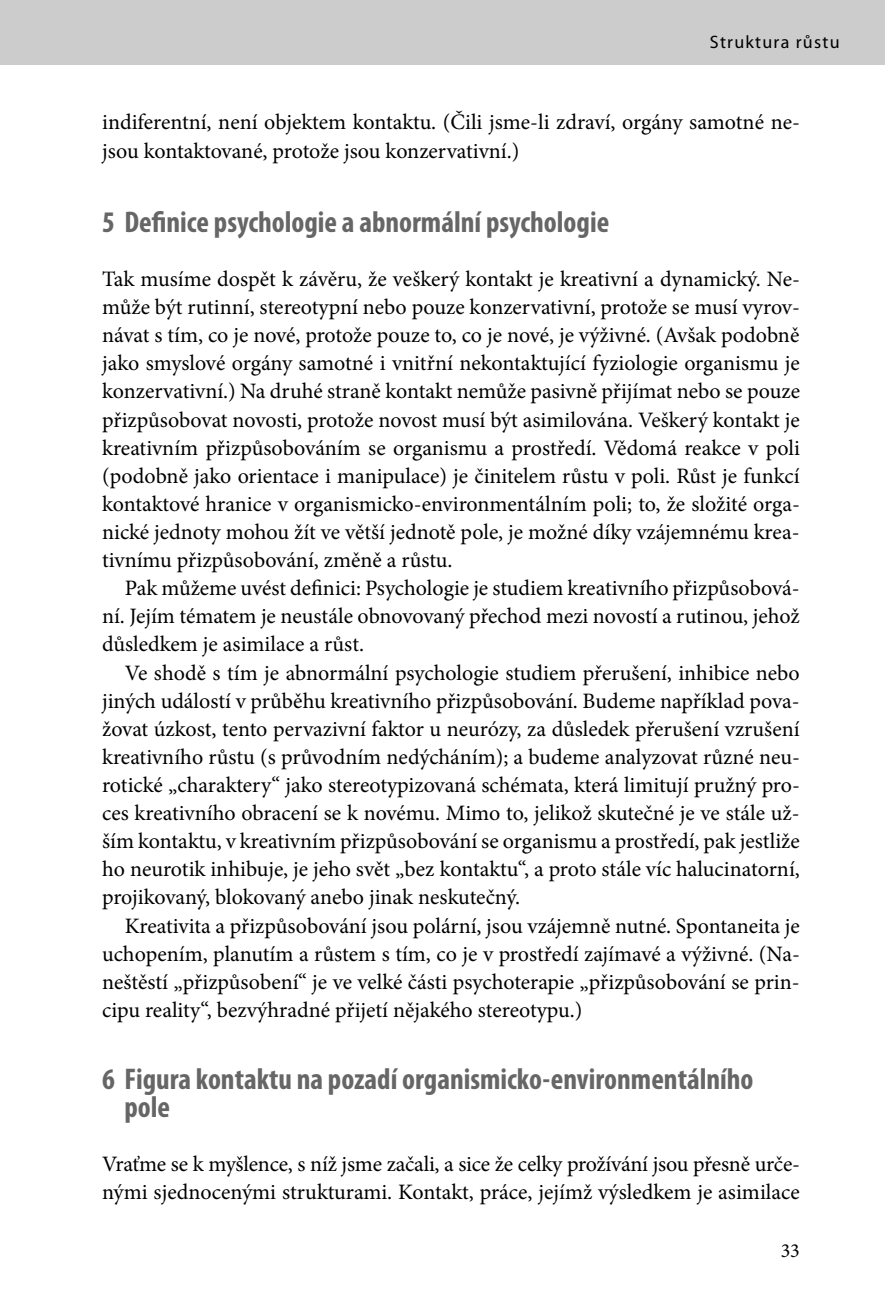
<style>
.page{position:relative;width:885px;height:1316px;background:#fff}
.page>*{position:absolute;margin:0;border:0;box-sizing:border-box;transform-origin:0 0}
.t1{font:700 condensed 30px/28.2px "Myriad Pro";color:#666}
.t2{font:22px/28.2px "Minion Pro";color:#000;text-align:justify}
.t3{font:20px "Minion Pro";color:#000}
.t4{font:18px "Myriad Pro";letter-spacing:.07em;color:#000}
</style>
<div class="page">
<div style="left:0;top:0;width:884px;height:64px;background:#ccc"></div>
<p class="t4" style="left:709px;top:35px;width:131px">Struktura růstu</p>
<p class="t2" style="left:102px;top:110px;width:699px">indiferentní, není objektem kontaktu. (Čili jsme-li zdraví, orgány samotné ne&shy;jsou kontaktované, protože jsou konzervativní.)</p>
<h1 class="t1" style="left:102px;top:211px;width:508px">5 Definice psychologie a abnormální psychologie</h1>
<p class="t2" style="left:102px;top:267px;width:699px">Tak musíme dospět k závěru, že veškerý kontakt je kreativní a dynamický. Ne&shy;může být rutinní, stereotypní nebo pouze konzervativní, protože se musí vyrov&shy;návat s tím, co je nové, protože pouze to, co je nové, je výživné. (Avšak podobně jako smyslové orgány samotné i vnitřní nekontaktující fyziologie organismu je konzervativní.) Na druhé straně kontakt nemůže pasivně přijímat nebo se pouze přizpůsobovat novosti, protože novost musí být asimilována. Veškerý kontakt je kreativním přizpůsobováním se organismu a prostředí. Vědomá reakce v poli (podobně jako orientace i manipulace) je činitelem růstu v poli. Růst je funkcí kontaktové hranice v organismicko-environmentálním poli; to, že složité orga&shy;nické jednoty mohou žít ve větší jednotě pole, je možné díky vzájemnému krea&shy;tivnímu přizpůsobování, změně a růstu.</p>
<p class="t2" style="left:102px;top:576px;width:699px;text-indent:23px">Pak můžeme uvést definici: Psychologie je studiem kreativního přizpůsobová&shy;ní. Jejím tématem je neustále obnovovaný přechod mezi novostí a rutinou, jehož důsledkem je asimilace a růst.</p>
<p class="t2" style="left:102px;top:660px;width:699px;text-indent:23px">Ve shodě s tím je abnormální psychologie studiem přerušení, inhibice nebo jiných událostí v průběhu kreativního přizpůsobování. Budeme například pova&shy;žovat úzkost, tento pervazivní faktor u neurózy, za důsledek přerušení vzrušení kreativního růstu (s průvodním nedýcháním); a budeme analyzovat různé neu&shy;rotické „charaktery“ jako stereotypizovaná schémata, která limitují pružný pro&shy;ces kreativního obracení se k novému. Mimo to, jelikož skutečné je ve stále už&shy;ším kontaktu, v kreativním přizpůsobování se organismu a prostředí, pak jestliže ho neurotik inhibuje, je jeho svět „bez kontaktu“, a proto stále víc halucinatorní, projikovaný, blokovaný anebo jinak neskutečný.</p>
<p class="t2" style="left:102px;top:913px;width:699px;text-indent:23px">Kreativita a přizpůsobování jsou polární, jsou vzájemně nutné. Spontaneita je uchopením, planutím a růstem s tím, co je v prostředí zajímavé a výživné. (Na&shy;neštěstí „přizpůsobení“ je ve velké části psychoterapie „přizpůsobování se prin&shy;cipu reality“, bezvýhradné přijetí nějakého stereotypu.)</p>
<h1 class="t1" style="left:124px;top:1067px;width:630px;text-indent:-22px">6 Figura kontaktu na pozadí organismicko-environmentálního pole</h1>
<p class="t2" style="left:102px;top:1151px;width:699px">Vraťme se k myšlence, s níž jsme začali, a sice že celky prožívání jsou přesně urče&shy;nými sjednocenými strukturami. Kontakt, práce, jejímž výsledkem je asimilace</p>
<p class="t3" style="left:780px;top:1242px;width:21px">33</p>
</div>
